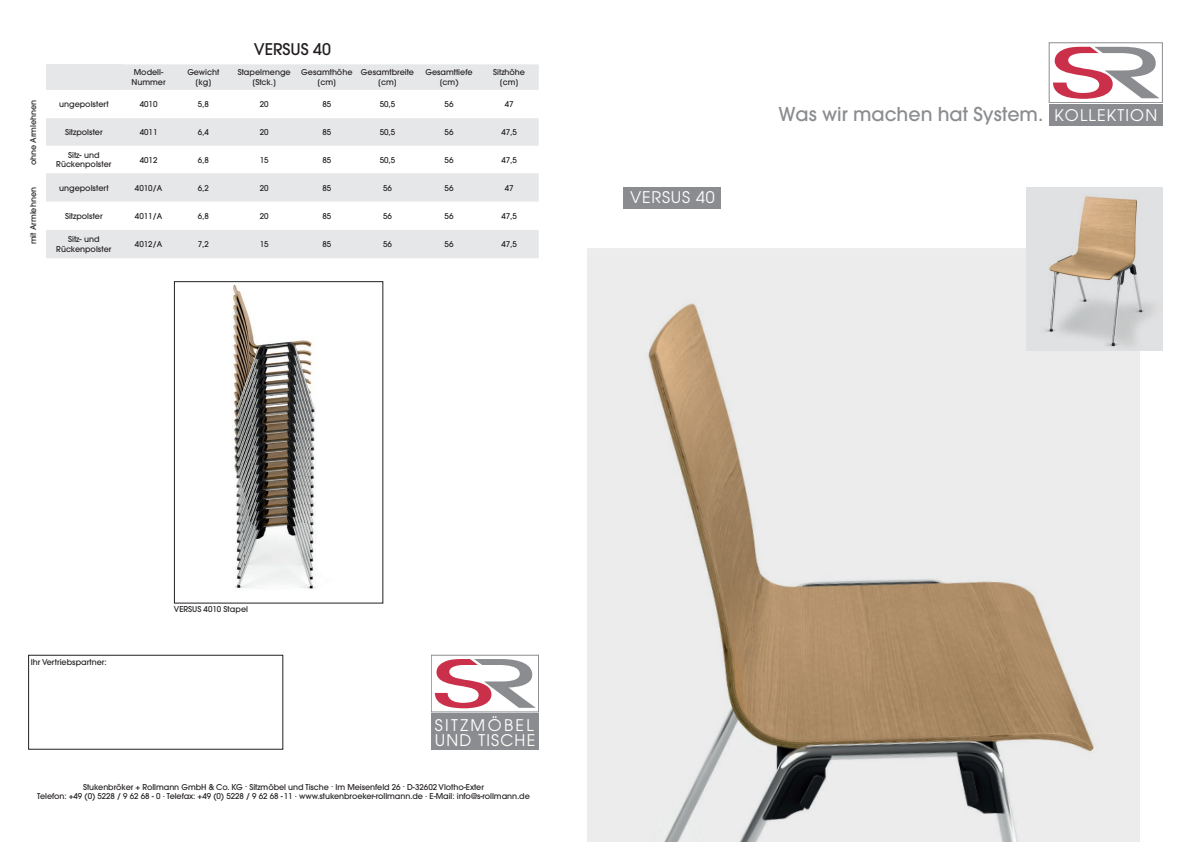
<style>
.page{position:relative;width:1191px;height:842px;background:#fff}
.page>*{position:absolute;margin:0;border:0;box-sizing:border-box;transform-origin:0 0}
.t1{font:500 19px "Avant Garde";color:#8a8c8f}
.t2{font:16px/15px "Avant Garde";letter-spacing:.15em;color:#fff}
.t3{font:16px "Avant Garde";letter-spacing:.075em;color:#fff}
.t4{font:16px "Avant Garde";letter-spacing:.05em;color:#fff}
.t5{font:500 16px "Avant Garde";color:#231f20}
.t6{font:500 8px/9.6px "Avant Garde";color:#231f20;text-align:center}
.s1{font-style:inherit}
</style>
<div class="page">
<img style="left:587px;top:248px;width:553px;height:594px">
<img style="left:1026px;top:187px;width:136px;height:163px">
<svg style="left:1053px;top:47px;width:106px;height:52px"></svg>
<div style="left:1049px;top:43px;width:113px;height:60px;border:1px solid #8a8c8f"></div>
<div style="left:1049px;top:104px;width:113px;height:21px;background:#8a8c8f"></div>
<div style="left:624px;top:187px;width:97px;height:21px;background:#8a8c8f"></div>
<img style="left:233px;top:284px;width:83px;height:305px">
<div style="left:174px;top:281px;width:209px;height:323px;border:1px solid #231f20"></div>
<div style="left:46px;top:64px;width:76px;height:26px;background:#e6e7e9"></div>
<div style="left:122px;top:64px;width:417px;height:26px;background:#e6e7e9"></div>
<div style="left:46px;top:118px;width:493px;height:28px;background:#e6e7e9"></div>
<svg style="left:46px;top:173px;width:493px;height:85px;fill:#e6e7e9"></svg>
<div style="left:28px;top:655px;width:255px;height:94px;border:1px solid #231f20"></div>
<svg style="left:435px;top:659px;width:101px;height:49px"></svg>
<div style="left:431px;top:655px;width:108px;height:57px;border:1px solid #8a8c8f"></div>
<div style="left:431px;top:713px;width:108px;height:36px;background:#8a8c8f"></div>
<p class="t6" style="left:28px;top:165px;width:67px;rotate:-90deg">ohne Armlehnen</p>
<p class="t6" style="left:28px;top:244px;width:59px;rotate:-90deg">mit Armlehnen</p>
<p class="t6" style="left:134px;top:68px;width:31px">Modell-</p>
<p class="t6" style="left:131px;top:77px;width:36px">Nummer</p>
<p class="t6" style="left:187px;top:68px;width:34px">Gewicht</p>
<p class="t6" style="left:195px;top:77px;width:18px">[kg]</p>
<p class="t5" style="left:254px;top:39px;width:79px">VERSUS 40</p>
<p class="t6" style="left:238px;top:68px;width:55px">Stapelmenge</p>
<p class="t6" style="left:252px;top:77px;width:26px">[Stck.]</p>
<p class="t6" style="left:301px;top:68px;width:53px">Gesamthöhe [cm]</p>
<p class="t6" style="left:361px;top:68px;width:55px">Gesamtbreite [cm]</p>
<p class="t6" style="left:425px;top:68px;width:49px">Gesamttiefe</p>
<p class="t6" style="left:439px;top:77px;width:21px">[cm)</p>
<p class="t6" style="left:493px;top:68px;width:33px">Sitzhöhe</p>
<p class="t6" style="left:499px;top:77px;width:21px">[cm]</p>
<p class="t6" style="left:59px;top:100px;width:51px">ungepolstert</p>
<p class="t6" style="left:140px;top:100px;width:19px">4010</p>
<p class="t6" style="left:198px;top:100px;width:13px">5,8</p>
<p class="t6" style="left:260px;top:100px;width:10px">20</p>
<p class="t6" style="left:322px;top:100px;width:10px">85</p>
<p class="t6" style="left:380px;top:100px;width:17px">50,5</p>
<p class="t6" style="left:444px;top:100px;width:10px">56</p>
<p class="t6" style="left:505px;top:100px;width:10px">47</p>
<p class="t6" style="left:65px;top:127px;width:39px">Sitzpolster</p>
<p class="t6" style="left:140px;top:127px;width:19px">4011</p>
<p class="t6" style="left:198px;top:127px;width:13px">6,4</p>
<p class="t6" style="left:260px;top:127px;width:10px">20</p>
<p class="t6" style="left:322px;top:127px;width:10px">85</p>
<p class="t6" style="left:380px;top:127px;width:17px">50,5</p>
<p class="t6" style="left:444px;top:127px;width:10px">56</p>
<p class="t6" style="left:501px;top:127px;width:17px">47,5</p>
<p class="t6" style="left:56px;top:150px;width:57px">Sitz- und<br>Rückenpolster</p>
<p class="t6" style="left:140px;top:155px;width:19px">4012</p>
<p class="t6" style="left:198px;top:155px;width:13px">6,8</p>
<p class="t6" style="left:260px;top:155px;width:10px">15</p>
<p class="t6" style="left:322px;top:155px;width:10px">85</p>
<p class="t6" style="left:380px;top:155px;width:17px">50,5</p>
<p class="t6" style="left:444px;top:155px;width:10px">56</p>
<p class="t6" style="left:501px;top:155px;width:17px">47,5</p>
<p class="t6" style="left:59px;top:183px;width:51px">ungepolstert</p>
<p class="t6" style="left:135px;top:183px;width:29px">4010/A</p>
<p class="t6" style="left:198px;top:183px;width:13px">6,2</p>
<p class="t6" style="left:260px;top:183px;width:10px">20</p>
<p class="t6" style="left:322px;top:183px;width:10px">85</p>
<p class="t6" style="left:383px;top:183px;width:10px">56</p>
<p class="t6" style="left:444px;top:183px;width:10px">56</p>
<p class="t6" style="left:505px;top:183px;width:10px">47</p>
<p class="t6" style="left:65px;top:211px;width:39px">Sitzpolster</p>
<p class="t6" style="left:135px;top:211px;width:29px">4011/A</p>
<p class="t6" style="left:198px;top:211px;width:13px">6,8</p>
<p class="t6" style="left:260px;top:211px;width:10px">20</p>
<p class="t6" style="left:322px;top:211px;width:10px">85</p>
<p class="t6" style="left:383px;top:211px;width:10px">56</p>
<p class="t6" style="left:444px;top:211px;width:10px">56</p>
<p class="t6" style="left:501px;top:211px;width:17px">47,5</p>
<p class="t6" style="left:56px;top:235px;width:57px">Sitz- und<br>Rückenpolster</p>
<p class="t6" style="left:135px;top:240px;width:29px">4012/A</p>
<p class="t6" style="left:198px;top:240px;width:13px">7,2</p>
<p class="t6" style="left:260px;top:240px;width:10px">15</p>
<p class="t6" style="left:322px;top:240px;width:10px">85</p>
<p class="t6" style="left:383px;top:240px;width:10px">56</p>
<p class="t6" style="left:444px;top:240px;width:10px">56</p>
<p class="t6" style="left:501px;top:240px;width:17px">47,5</p>
<p class="t4" style="left:630px;top:187px;width:86px">VERSUS 40</p>
<p class="t1" style="left:778px;top:102px;width:266px"><span class="s1">W</span>as wir machen hat System.</p>
<p class="t3" style="left:1054px;top:105px;width:104px">KOLLEKTION</p>
<p class="t6" style="left:31px;top:658px;width:77px">Ihr Vertriebspartner:</p>
<p class="t6" style="left:174px;top:605px;width:76px">VERSUS 4010 Stapel</p>
<p class="t2" style="left:435px;top:717px;width:102px">SITZMÖBEL<br>UND TISCHE</p>
<p class="t6" style="left:83px;top:782px;width:402px">Stukenbröker + Rollmann GmbH &amp; Co. KG . Sitzmöbel und Tische . Im Meisenfeld 26 . D-32602 Vlotho-Exter</p>
<p class="t6" style="left:37px;top:792px;width:494px">Telefon: +49 (0) 5228 / 9 62 68 - 0 . Telefax: +49 (0) 5228 / 9 62 68 - 11 . www.stukenbroeker-rollmann.de . E-Mail: info@s-rollmann.de</p>
</div>
